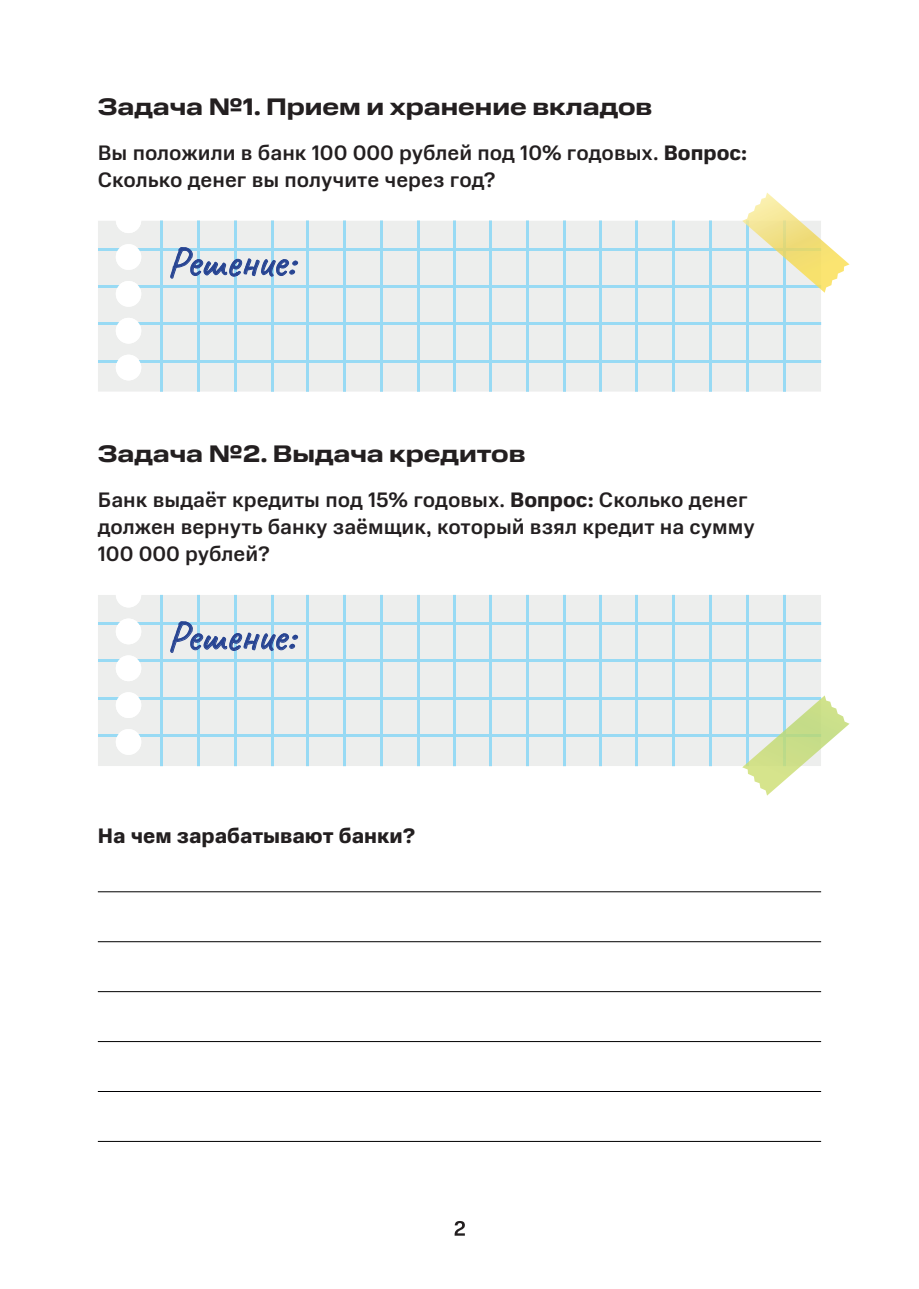
<style>
.page{position:relative;width:919px;height:1289px;background:#fff}
.page>*{position:absolute;margin:0;border:0;box-sizing:border-box;transform-origin:0 0}
.t1{font:43.05px "Caveat";color:#274493}
.t2{font:700 24px "MTS Wide";color:#231f20}
.t3{font:500 21px/27px "MTS Sans";color:#231f20}
.t4{font:700 21px "MTS Sans";color:#231f20}
.s1{font-weight:700}
</style>
<div class="page">
<svg style="left:454px;top:1221px;width:11px;height:14px"></svg>
<div style="left:98px;top:220px;width:723px;height:172px;background:#edeeed"></div>
<hr style="left:98px;top:248px;width:723px;height:2px;background:#98daf4">
<hr style="left:98px;top:285px;width:723px;height:3px;background:#98daf4">
<hr style="left:98px;top:322px;width:723px;height:3px;background:#98daf4">
<hr style="left:98px;top:360px;width:723px;height:2px;background:#98daf4">
<hr style="left:271px;top:220px;width:3px;height:172px;background:#98daf4">
<hr style="left:234px;top:220px;width:3px;height:172px;background:#98daf4">
<hr style="left:197px;top:220px;width:3px;height:172px;background:#98daf4">
<hr style="left:160px;top:220px;width:3px;height:172px;background:#98daf4">
<hr style="left:417px;top:220px;width:3px;height:172px;background:#98daf4">
<hr style="left:380px;top:220px;width:3px;height:172px;background:#98daf4">
<hr style="left:343px;top:220px;width:3px;height:172px;background:#98daf4">
<hr style="left:306px;top:220px;width:3px;height:172px;background:#98daf4">
<hr style="left:563px;top:220px;width:3px;height:172px;background:#98daf4">
<hr style="left:526px;top:220px;width:3px;height:172px;background:#98daf4">
<hr style="left:489px;top:220px;width:3px;height:172px;background:#98daf4">
<hr style="left:452px;top:220px;width:3px;height:172px;background:#98daf4">
<hr style="left:709px;top:220px;width:3px;height:172px;background:#98daf4">
<hr style="left:672px;top:220px;width:3px;height:172px;background:#98daf4">
<hr style="left:746px;top:220px;width:3px;height:172px;background:#98daf4">
<hr style="left:783px;top:220px;width:2px;height:172px;background:#98daf4">
<hr style="left:635px;top:220px;width:3px;height:172px;background:#98daf4">
<hr style="left:598px;top:220px;width:3px;height:172px;background:#98daf4">
<svg style="left:742px;top:193px;width:107px;height:100px"></svg>
<svg style="left:170px;top:247px;width:128px;height:31px;background:#c0cede"></svg>
<hr style="left:98px;top:891px;width:723px;height:1px;background:#000001">
<hr style="left:98px;top:941px;width:723px;height:1px;background:#000001">
<hr style="left:98px;top:991px;width:723px;height:1px;background:#000001">
<hr style="left:98px;top:1041px;width:723px;height:1px;background:#000001">
<hr style="left:98px;top:1091px;width:723px;height:1px;background:#000001">
<hr style="left:98px;top:1140px;width:723px;height:1px;background:#000001">
<div style="left:98px;top:595px;width:723px;height:171px;background:#edeeed"></div>
<hr style="left:98px;top:622px;width:723px;height:3px;background:#98daf4">
<hr style="left:98px;top:659px;width:723px;height:3px;background:#98daf4">
<hr style="left:98px;top:697px;width:723px;height:2px;background:#98daf4">
<hr style="left:98px;top:734px;width:723px;height:3px;background:#98daf4">
<hr style="left:271px;top:595px;width:3px;height:171px;background:#98daf4">
<hr style="left:234px;top:595px;width:3px;height:171px;background:#98daf4">
<hr style="left:197px;top:595px;width:3px;height:171px;background:#98daf4">
<hr style="left:160px;top:595px;width:3px;height:171px;background:#98daf4">
<hr style="left:417px;top:595px;width:3px;height:171px;background:#98daf4">
<hr style="left:380px;top:595px;width:3px;height:171px;background:#98daf4">
<hr style="left:343px;top:595px;width:3px;height:171px;background:#98daf4">
<hr style="left:306px;top:595px;width:3px;height:171px;background:#98daf4">
<hr style="left:563px;top:595px;width:3px;height:171px;background:#98daf4">
<hr style="left:526px;top:595px;width:3px;height:171px;background:#98daf4">
<hr style="left:489px;top:595px;width:3px;height:171px;background:#98daf4">
<hr style="left:452px;top:595px;width:3px;height:171px;background:#98daf4">
<hr style="left:709px;top:595px;width:3px;height:171px;background:#98daf4">
<hr style="left:672px;top:595px;width:3px;height:171px;background:#98daf4">
<hr style="left:746px;top:595px;width:3px;height:171px;background:#98daf4">
<hr style="left:783px;top:595px;width:2px;height:171px;background:#98daf4">
<hr style="left:635px;top:595px;width:3px;height:171px;background:#98daf4">
<hr style="left:598px;top:595px;width:3px;height:171px;background:#98daf4">
<svg style="left:170px;top:621px;width:128px;height:31px;background:#c0cede"></svg>
<svg style="left:742px;top:695px;width:107px;height:100px"></svg>
<p class="t2" style="left:98px;top:93px;width:556px">Задача №1. Прием и хранение вкладов</p>
<p class="t3" style="left:98px;top:139px;width:651px">Вы положили в банк 100 000 рублей под 10% годовых. <span class="s1">Вопрос:<br></span>Сколько денег вы получите через год?</p>
<h1 class="t1" style="left:167px;top:235px;width:129px">Решение:</h1>
<p class="t2" style="left:98px;top:440px;width:429px">Задача №2. Выдача кредитов</p>
<p class="t3" style="left:98px;top:486px;width:658px">Банк выдаёт кредиты под 15% годовых. <span class="s1">Вопрос:</span> Сколько денег должен вернуть банку заёмщик, который взял кредит на сумму<br>100 000 рублей?</p>
<h1 class="t1" style="left:167px;top:609px;width:129px">Решение:</h1>
<p class="t4" style="left:98px;top:824px;width:319px">На чем зарабатывают банки?</p>
</div>
